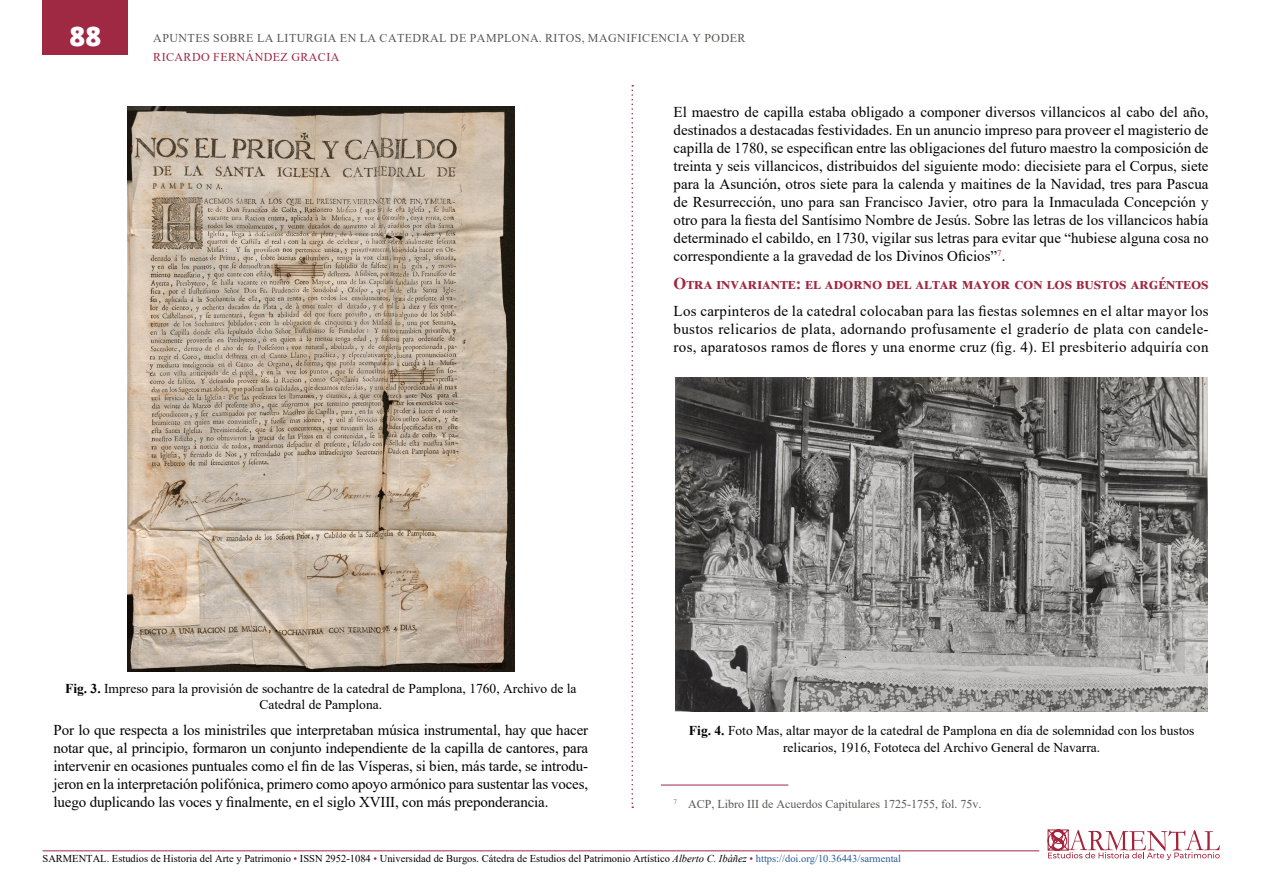
<style>
.page{position:relative;width:1263px;height:893px;background:#fff}
.page>*{position:absolute;margin:0;border:0;box-sizing:border-box;transform-origin:0 0}
.t1{font:800 27px "Open Sans";color:#fff}
.t2{font:700 16.5px "Times New Roman";color:#9f2842}
.t3{font:15px/18px "Times New Roman";color:#000;text-align:justify}
.t4{font:13.5px/16.2px "Times New Roman";color:#000;text-align:center}
.t5{font:12px "Times New Roman";letter-spacing:.035em;color:#575756}
.t6{font:12px "Times New Roman";color:#575756}
.t7{font:12px "Times New Roman";letter-spacing:.035em;color:#9f2842}
.t8{font:10.5px "Times New Roman";color:#000}
.s1{font-weight:700}
.s2{color:#9f2842}
.s3{font-style:italic}
.s4{color:#275b9b}
</style>
<div class="page">
<svg style="left:631px;top:85px;width:2px;height:723px"></svg>
<div style="left:43px;top:0;width:85px;height:54px;background:#9f2842"></div>
<svg style="left:1048px;top:829px;width:172px;height:31px"></svg>
<hr style="left:43px;top:850px;width:996px;height:1px;background:#9f2842">
<hr style="left:661px;top:785px;width:127px;height:1px;background:#9f2842">
<img style="left:675px;top:377px;width:533px;height:335px">
<img style="left:128px;top:106px;width:386px;height:565px">
<h1 class="t1" style="left:70px;top:15px;width:33px">88</h1>
<p class="t5" style="left:153px;top:30px;width:594px">APUNTES SOBRE LA LITURGIA EN LA CATEDRAL DE PAMPLONA. RITOS, MAGNIFICENCIA Y PODER</p>
<p class="t7" style="left:153px;top:49px;width:188px">RICARDO FERNÁNDEZ GRACIA</p>
<p class="t3" style="left:674px;top:102px;width:536px">El maestro de capilla estaba obligado a componer diversos villancicos al cabo del año, destinados a destacadas festividades. En un anuncio impreso para proveer el magisterio de capilla de 1780, se especifican entre las obligaciones del futuro maestro la composición de treinta y seis villancicos, distribuidos del siguiente modo: diecisiete para el Corpus, siete para la Asunción, otros siete para la calenda y maitines de la Navidad, tres para Pascua de Resurrección, uno para san Francisco Javier, otro para la Inmaculada Concepción y otro para la fiesta del Santísimo Nombre de Jesús. Sobre las letras de los villancicos había determinado el cabildo, en 1730, vigilar sus letras para evitar que “hubiese alguna cosa no correspondiente a la gravedad de los Divinos Oficios”<sup>7</sup>.</p>
<p class="t2" style="left:674px;top:272px;width:536px">Otra invariante: el adorno del altar mayor con los bustos argénteos</p>
<p class="t3" style="left:674px;top:301px;width:536px">Los carpinteros de la catedral colocaban para las fiestas solemnes en el altar mayor los bustos relicarios de plata, adornando profusamente el graderío de plata con candele&shy;ros, aparatosos ramos de flores y una enorme cruz (fig. 4). El presbiterio adquiría con</p>
<p class="t4" style="left:65px;top:680px;width:513px"><span class="s1">Fig. 3.</span> Impreso para la provisión de sochantre de la catedral de Pamplona, 1760, Archivo de la<br>Catedral de Pamplona.</p>
<p class="t3" style="left:54px;top:721px;width:536px">Por lo que respecta a los ministriles que interpretaban música instrumental, hay que hacer notar que, al principio, formaron un conjunto independiente de la capilla de cantores, para intervenir en ocasiones puntuales como el fin de las Vísperas, si bien, más tarde, se introdu&shy;jeron en la interpretación polifónica, primero como apoyo armónico para sustentar las voces, luego duplicando las voces y finalmente, en el siglo XVIII, con más preponderancia.</p>
<p class="t4" style="left:689px;top:722px;width:507px"><span class="s1">Fig. 4.</span> Foto Mas, altar mayor de la catedral de Pamplona en día de solemnidad con los bustos relicarios, 1916, Fototeca del Archivo General de Navarra.</p>
<p class="t6" style="left:674px;top:795px;width:309px"><sup>7</sup> ACP, Libro III de Acuerdos Capitulares 1725-1755, fol. 75v.</p>
<p class="t8" style="left:43px;top:851px;width:860px">SARMENTAL. Estudios de Historia del Arte y Patrimonio <span class="s2">•</span> ISSN 2952-1084 <span class="s2">•</span> Universidad de Burgos. Cátedra de Estudios del Patrimonio Artístico <span class="s3">Alberto C. Ibáñez</span> <span class="s2">•</span> <span class="s4">https://doi.org/10.36443/sarmental</span></p>
</div>
